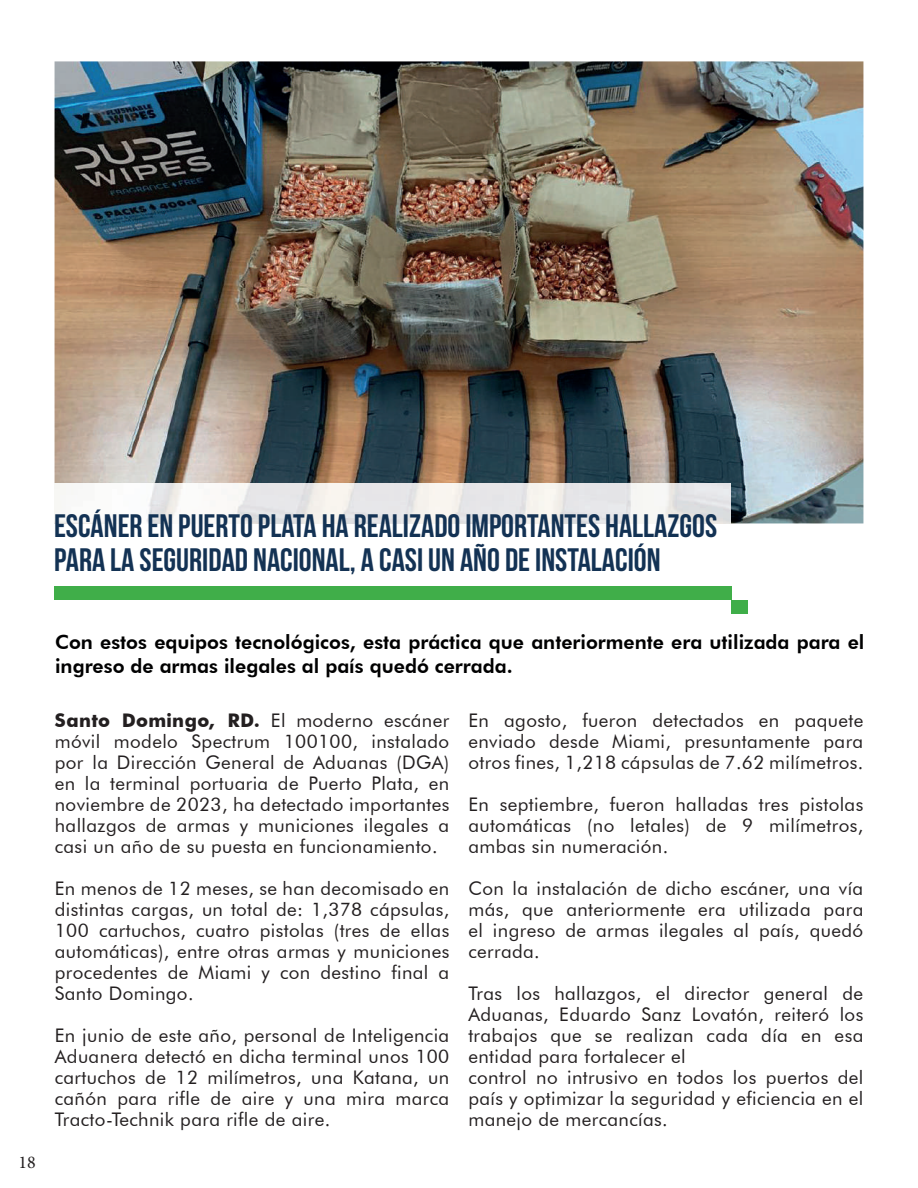
<style>
.page{position:relative;width:918px;height:1188px;background:#fff}
.page>*{position:absolute;margin:0;border:0;box-sizing:border-box;transform-origin:0 0}
.t1{font:700 32.4px/33.6px "Bebas Neue";color:#133254}
.t2{font:800 19.5px/24px "Futura BT";color:#000001}
.t3{font:18.75px/21px "Futura BT";letter-spacing:.02em;color:#231f20;text-align:justify}
.t4{font:700 18px "Futura";letter-spacing:.02em;color:#231f20}
.t5{font:18px "Minion Pro";color:#231f20}
.s1{font-family:"Futura BT";font-weight:400;font-size:18.75px}
</style>
<div class="page">
<img style="left:55px;top:61px;width:808px;height:462px">
<svg style="left:54px;top:483px;width:676px;height:41px"></svg>
<img style="left:55px;top:483px;width:675px;height:40px">
<div style="left:54px;top:586px;width:677px;height:14px;background:#40ae49"></div>
<div style="left:731px;top:600px;width:16px;height:13px;background:#3fae49"></div>
<h1 class="t1" style="left:54px;top:508px;width:665px">ESCÁNER EN PUERTO PLATA HA REALIZADO IMPORTANTES HALLAZGOS<br>PARA LA SEGURIDAD NACIONAL, A CASI UN AÑO DE INSTALACIÓN</h1>
<p class="t5" style="left:19px;top:1150px;width:19px">18</p>
<p class="t2" style="left:55px;top:630px;width:811px">Con estos equipos tecnológicos, esta práctica que anteriormente era utilizada para el ingreso de armas ilegales al país quedó cerrada.</p>
<p class="t4" style="left:55px;top:708px;width:396px">Santo Domingo, RD. <span class="s1">El moderno escáner</span></p>
<p class="t3" style="left:55px;top:731px;width:396px">móvil modelo Spectrum 100100, instalado por la Dirección General de Aduanas (DGA) en la terminal portuaria de Puerto Plata, en noviembre de 2023, ha detectado importantes hallazgos de armas y municiones ilegales a casi un año de su puesta en funcionamiento.</p>
<p class="t3" style="left:55px;top:878px;width:396px">En menos de 12 meses, se han decomisado en distintas cargas, un total de: 1,378 cápsulas, 100 cartuchos, cuatro pistolas (tres de ellas automáticas), entre otras armas y municiones procedentes de Miami y con destino final a Santo Domingo.</p>
<p class="t3" style="left:55px;top:1025px;width:396px">En junio de este año, personal de Inteligencia Aduanera detectó en dicha terminal unos 100 cartuchos de 12 milímetros, una Katana, un cañón para rifle de aire y una mira marca Tracto-Technik para rifle de aire.</p>
<p class="t3" style="left:468px;top:710px;width:396px">En agosto, fueron detectados en paquete enviado desde Miami, presuntamente para otros fines, 1,218 cápsulas de 7.62 milímetros.</p>
<p class="t3" style="left:468px;top:794px;width:396px">En septiembre, fueron halladas tres pistolas automáticas (no letales) de 9 milímetros, ambas sin numeración.</p>
<p class="t3" style="left:468px;top:878px;width:396px">Con la instalación de dicho escáner, una vía más, que anteriormente era utilizada para el ingreso de armas ilegales al país, quedó cerrada.</p>
<p class="t3" style="left:468px;top:983px;width:396px;text-align:left">Tras los hallazgos, el director general de Aduanas, Eduardo Sanz Lovatón, reiteró los trabajos que se realizan cada día en esa entidad para fortalecer el<br>control no intrusivo en todos los puertos del país y optimizar la seguridad y eficiencia en el manejo de mercancías.</p>
</div>
